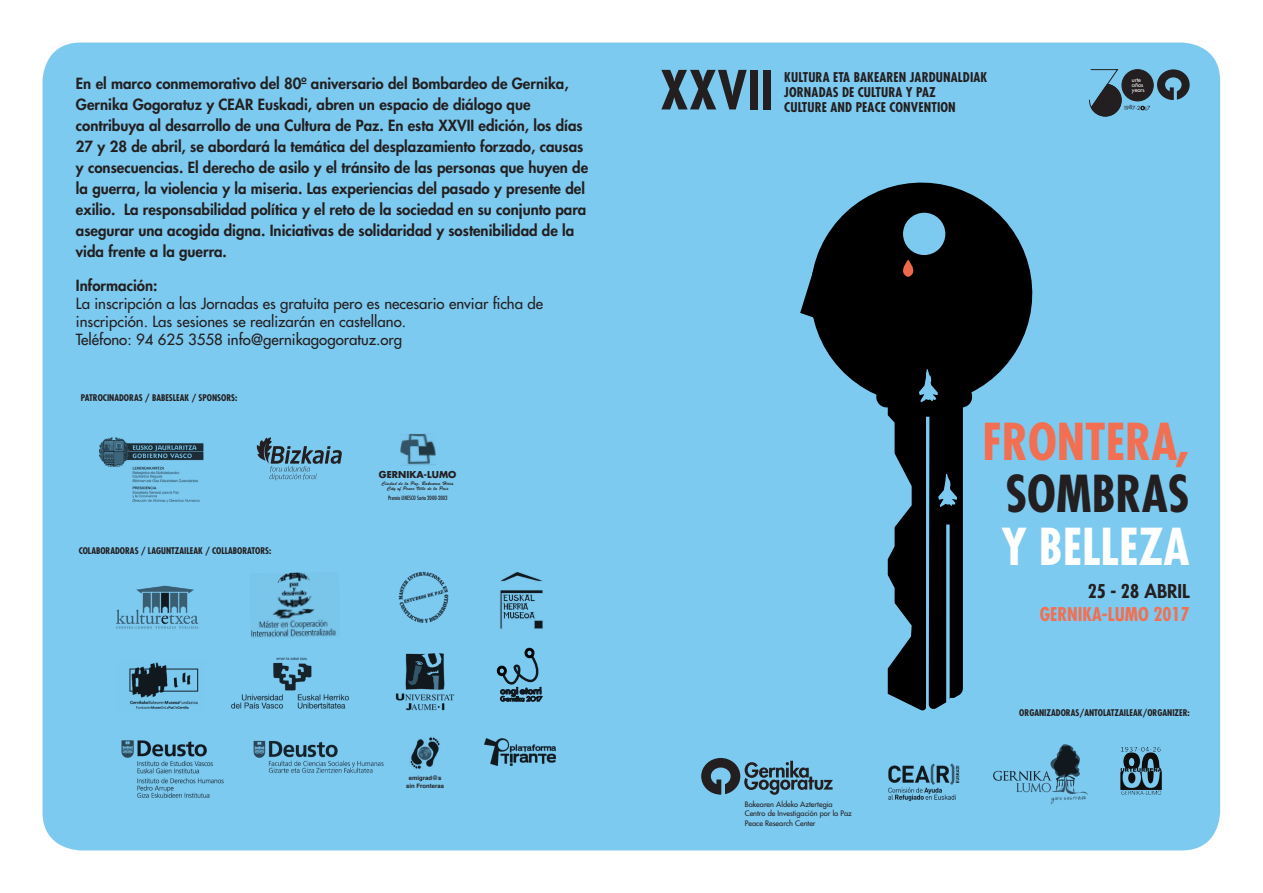
<style>
.page{position:relative;width:1263px;height:893px;background:#fff}
.page>*{position:absolute;margin:0;border:0;box-sizing:border-box;transform-origin:0 0}
.t1{font:700 condensed 52.5px "Futura";color:#231f20}
.t2{font:700 condensed 49.5px/52.5px "Futura";color:#f36f51;text-align:center}
.t3{font:700 condensed 49.5px "Futura";color:#fff}
.t4{font:700 condensed 18.45px "Futura";color:#f36f51}
.t5{font:700 condensed 18.45px "Futura";color:#231f20}
.t6{font:800 15px/21px "Futura";color:#231f20}
.t7{font:15px/18px "Futura";color:#231f20}
.t8{font:700 condensed 13.2px "Futura";letter-spacing:.01em;color:#231f20}
.t9{font:700 9.3px "Futura";color:#231f20}
.t10{font:700 condensed 9px "Futura";color:#231f20}
.t11{font:7.35px "Futura";color:#231f20}
.t12{font:700 6px "Helvetica";color:#231f20}
.t13{font:condensed 5.7px "Futura";color:#231f20}
.t14{font:5.7px "Futura";color:#fff}
.t15{font:5.4px "Futura";letter-spacing:-.06em;color:#231f20}
.t16{font:5.1px "Brush Script Std";color:#231f20}
.s1{font-size:4.65px}
.s2{color:#231f20}
.s3{font-weight:800;font-stretch:normal}
</style>
<div class="page">
<div style="left:43px;top:43px;width:1177px;height:807px;background:#7dcaf0;border-radius:38px"></div>
<svg style="left:1089px;top:69px;width:33px;height:48px"></svg>
<svg style="left:1141px;top:106px;width:4px;height:4px"></svg>
<div style="left:1122px;top:70px;width:31px;height:31px;background:#231f20;border-radius:50%"></div>
<div style="left:1122px;top:70px;width:31px;height:31px;border:1px solid #231f20;border-radius:50%"></div>
<svg style="left:1157px;top:69px;width:33px;height:31px"></svg>
<svg style="left:257px;top:437px;width:85px;height:43px"></svg>
<img style="left:99px;top:437px;width:104px;height:66px">
<img style="left:400px;top:433px;width:36px;height:33px">
<img style="left:500px;top:572px;width:43px;height:57px">
<img style="left:251px;top:572px;width:85px;height:66px">
<img style="left:231px;top:657px;width:118px;height:52px">
<img style="left:116px;top:585px;width:83px;height:44px">
<img style="left:129px;top:662px;width:70px;height:47px">
<img style="left:121px;top:740px;width:103px;height:58px">
<img style="left:253px;top:740px;width:131px;height:33px">
<img style="left:395px;top:653px;width:60px;height:58px">
<div style="left:497px;top:665px;width:10px;height:11px;border:3px solid #000;border-radius:50%"></div>
<svg style="left:500px;top:647px;width:43px;height:55px"></svg>
<svg style="left:815px;top:182px;width:218px;height:198px;fill:#000"></svg>
<svg style="left:899px;top:193px;width:22px;height:22px"></svg>
<svg style="left:877px;top:192px;width:14px;height:11px"></svg>
<svg style="left:852px;top:380px;width:139px;height:331px"></svg>
<div style="left:876px;top:386px;width:96px;height:21px;background:#000;border-radius:10px"></div>
<div style="left:903px;top:213px;width:42px;height:42px;background:#7dcaf0;border-radius:50%"></div>
<svg style="left:919px;top:369px;width:19px;height:33px"></svg>
<svg style="left:938px;top:474px;width:19px;height:33px"></svg>
<svg style="left:800px;top:248px;width:57px;height:77px"></svg>
<svg style="left:901px;top:260px;width:14px;height:17px"></svg>
<img style="left:398px;top:571px;width:51px;height:52px">
<img style="left:484px;top:738px;width:71px;height:28px">
<img style="left:888px;top:763px;width:71px;height:39px">
<img style="left:993px;top:744px;width:95px;height:61px">
<img style="left:1120px;top:747px;width:42px;height:48px">
<svg style="left:701px;top:758px;width:132px;height:37px"></svg>
<img style="left:410px;top:737px;width:30px;height:32px">
<p class="t6" style="left:76px;top:72px;width:514px">En el marco conmemorativo del 80º aniversario del Bombardeo de Gernika, Gernika Gogoratuz y CEAR Euskadi, abren un espacio de diálogo que contribuya al desarrollo de una Cultura de Paz. En esta XXVII edición, los días 27 y 28 de abril, se abordará la temática del desplazamiento forzado, causas y consecuencias. El derecho de asilo y el tránsito de las personas que huyen de la guerra, la violencia y la miseria. Las experiencias del pasado y presente del exilio. La responsabilidad política y el reto de la sociedad en su conjunto para asegurar una acogida digna. Iniciativas de solidaridad y sostenibilidad de la vida frente a la guerra.</p>
<p class="t6" style="left:76px;top:275px;width:83px">Información:</p>
<p class="t7" style="left:76px;top:294px;width:469px">La inscripción a las Jornadas es gratuita pero es necesario enviar ficha de inscripción. Las sesiones se realizarán en castellano.</p>
<p class="t7" style="left:76px;top:330px;width:328px">Teléfono: 94 625 3558 info@gernikagogoratuz.org</p>
<p class="t10" style="left:81px;top:392px;width:158px">PATROCINADORAS / BABESLEAK / SPONSORS:</p>
<p class="t10" style="left:79px;top:545px;width:194px">COLABORADORAS / LAGUNTZAILEAK / COLLABORATORS:</p>
<p class="t9" style="left:379px;top:468px;width:79px">GERNIKA-LUMO</p>
<p class="t16" style="left:382px;top:480px;width:73px">Ciudad de la Paz. Bakearen Hiria</p>
<p class="t16" style="left:387px;top:485px;width:63px">City of Peace Ville de la Paix</p>
<p class="t13" style="left:388px;top:494px;width:61px">Premio UNESCO Saria 2000-2003</p>
<p class="t12" style="left:409px;top:773px;width:34px">emigrad@s</p>
<p class="t12" style="left:406px;top:781px;width:40px">sin Fronteras</p>
<p class="t1" style="left:660px;top:56px;width:115px">XXVII</p>
<p class="t8" style="left:784px;top:69px;width:205px">KULTURA ETA BAKEAREN JARDUNALDIAK</p>
<p class="t8" style="left:784px;top:83px;width:153px">JORNADAS DE CULTURA Y PAZ</p>
<p class="t8" style="left:784px;top:98px;width:173px">CULTURE AND PEACE CONVENTION</p>
<p class="t14" style="left:1132px;top:76px;width:11px">urte</p>
<p class="t14" style="left:1132px;top:81px;width:13px">años</p>
<p class="t14" style="left:1132px;top:86px;width:14px">years</p>
<p class="t15" style="left:1123px;top:104px;width:28px">1987-2<span class="s1">O</span>17</p>
<p class="t2" style="left:982px;top:415px;width:209px">FRONTERA,<br><span class="s2">SOMBRAS</span></p>
<p class="t3" style="left:1001px;top:514px;width:190px">Y BELLEZA</p>
<p class="t5" style="left:1088px;top:580px;width:103px">25 - 28 <span class="s3">ABRIL</span></p>
<p class="t4" style="left:1040px;top:603px;width:151px">GERNIKA-LUMO 2017</p>
<p class="t10" style="left:1019px;top:706px;width:172px">ORGANIZADORAS/ANTOLATZAILEAK/ORGANIZER:</p>
<p class="t11" style="left:745px;top:800px;width:89px">Bakearen Aldeko Aztertegia</p>
<p class="t11" style="left:745px;top:809px;width:109px">Centro de Investigación por la Paz</p>
<p class="t11" style="left:745px;top:818px;width:72px">Peace Research Center</p>
</div>
